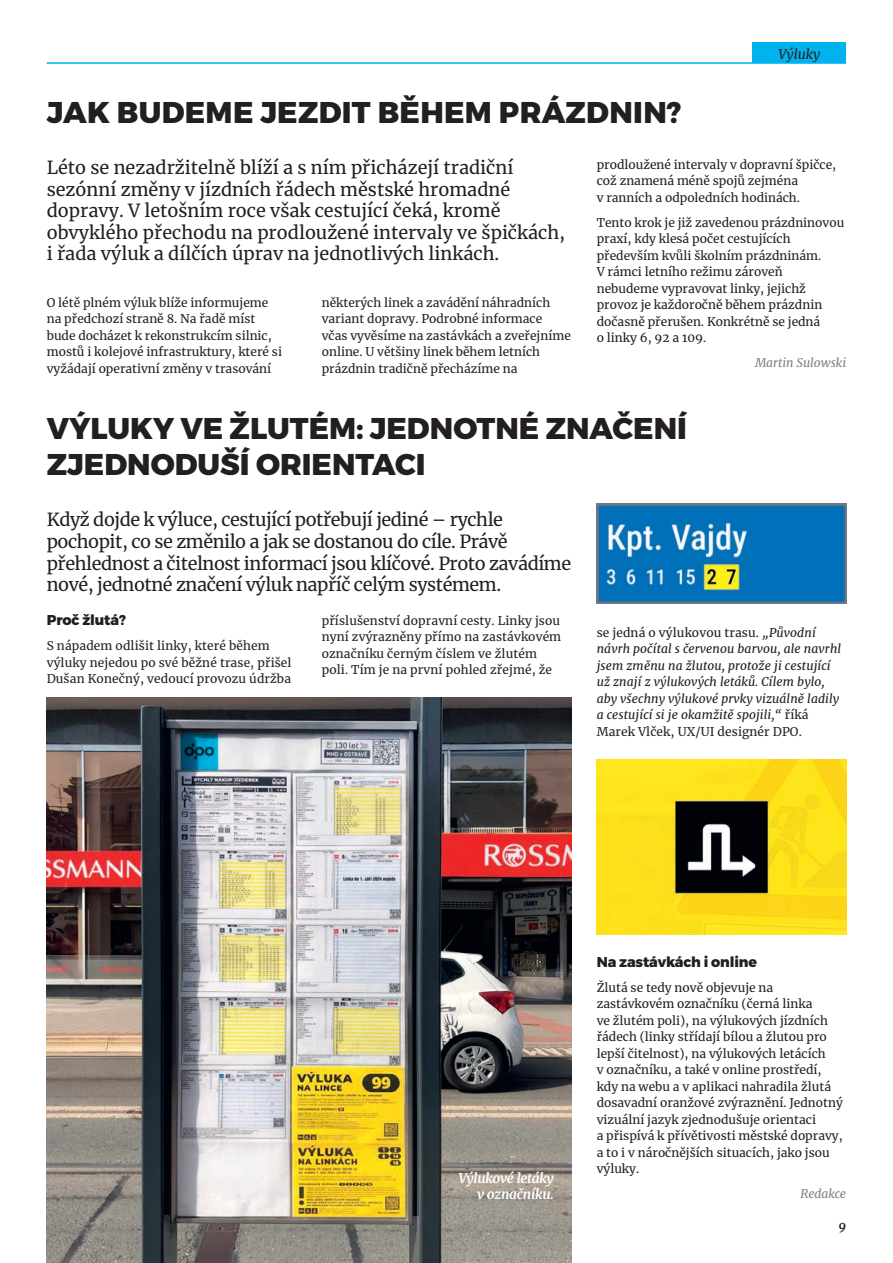
<style>
.page{position:relative;width:893px;height:1263px;background:#fff}
.page>*{position:absolute;margin:0;border:0;box-sizing:border-box;transform-origin:0 0}
.t1{font:800 30px/36px "Montserrat";color:#231f20}
.t2{font:18px/21.6px "Merriweather";color:#231f20}
.t3{font:18px/21.6px "Merriweather";letter-spacing:-.025em;color:#231f20}
.t4{font:800 14.25px "Montserrat";letter-spacing:-.01em;color:#231f20}
.t5{font:italic 700 13.5px/16.5px "Merriweather";letter-spacing:-.02em;color:#fff;text-align:right}
.t6{font:italic 13.5px "Merriweather";color:#231f20}
.t7{font:italic 700 12.75px "Merriweather";color:#231f20}
.t8{font:12px/16.5px "Merriweather";color:#231f20}
.t9{font:italic 12px/16.5px "Merriweather";letter-spacing:.01em;color:#231f20}
.t10{font:italic 12px "Merriweather";color:#808285}
.s1{font-style:normal}
</style>
<div class="page">
<div style="left:753px;top:42px;width:93px;height:20px;background:#00b3ef"></div>
<hr style="left:47px;top:62px;width:799px;height:2px;background:#00b3ef">
<img style="left:47px;top:697px;width:524px;height:566px">
<img style="left:597px;top:759px;width:249px;height:176px">
<img style="left:597px;top:504px;width:249px;height:100px">
<p class="t6" style="left:778px;top:45px;width:43px">Výluky</p>
<h1 class="t1" style="left:47px;top:95px;width:636px">JAK BUDEME JEZDIT BĚHEM PRÁZDNIN?</h1>
<p class="t2" style="left:47px;top:156px;width:520px">Léto se nezadržitelně blíží a s ním přicházejí tradiční sezónní změny v jízdních řádech městské hromadné dopravy. V letošním roce však cestující čeká, kromě obvyklého přechodu na prodloužené intervaly ve špičkách, i řada výluk a dílčích úprav na jednotlivých linkách.</p>
<p class="t8" style="left:47px;top:294px;width:237px">O létě plném výluk blíže informujeme na předchozí straně 8. Na řadě míst bude docházet k rekonstrukcím silnic, mostů i kolejové infrastruktury, které si vyžádají operativní změny v trasování</p>
<p class="t8" style="left:322px;top:294px;width:251px">některých linek a zavádění náhradních variant dopravy. Podrobné informace včas vyvěsíme na zastávkách a zveřejníme online. U většiny linek během letních prázdnin tradičně přecházíme na</p>
<p class="t8" style="left:597px;top:156px;width:241px">prodloužené intervaly v dopravní špičce, což znamená méně spojů zejména<br>v ranních a odpoledních hodinách.</p>
<p class="t8" style="left:597px;top:214px;width:249px">Tento krok je již zavedenou prázdninovou praxí, kdy klesá počet cestujících především kvůli školním prázdninám.<br>V rámci letního režimu zároveň nebudeme vypravovat linky, jejichž provoz je každoročně během prázdnin dočasně přerušen. Konkrétně se jedná<br>o linky 6, 92 a 109.</p>
<p class="t10" style="left:755px;top:355px;width:93px">Martin Sulowski</p>
<h1 class="t1" style="left:47px;top:411px;width:642px">VÝLUKY VE ŽLUTÉM: JEDNOTNÉ ZNAČENÍ<br>ZJEDNODUŠÍ ORIENTACI</h1>
<h2 class="t3" style="left:47px;top:508px;width:526px">Když dojde k výluce, cestující potřebují jediné – rychle pochopit, co se změnilo a jak se dostanou do cíle. Právě přehlednost a čitelnost informací jsou klíčové. Proto zavádíme nové, jednotné značení výluk napříč celým systémem.</h2>
<p class="t4" style="left:47px;top:611px;width:81px">Proč žlutá?</p>
<p class="t8" style="left:47px;top:637px;width:246px">S nápadem odlišit linky, které během výluky nejedou po své běžné trase, přišel<br>Dušan Konečný, vedoucí provozu údržba</p>
<p class="t8" style="left:322px;top:612px;width:241px">příslušenství dopravní cesty. Linky jsou nyní zvýrazněny přímo na zastávkovém označníku černým číslem ve žlutém poli. Tím je na první pohled zřejmé, že</p>
<p class="t9" style="left:597px;top:624px;width:246px"><span class="s1">se jedná o výlukovou trasu.</span> „Původní návrh počítal s červenou barvou, ale navrhl jsem změnu na žlutou, protože ji cestující už znají z výlukových letáků. Cílem bylo, aby všechny výlukové prvky vizuálně ladily a cestující si je okamžitě spojili,“ <span class="s1">říká Marek Vlček, UX/UI designér DPO.</span></p>
<p class="t5" style="left:459px;top:1169px;width:97px">Výlukové letáky v označníku.</p>
<p class="t4" style="left:597px;top:953px;width:162px">Na zastávkách i online</p>
<p class="t8" style="left:597px;top:979px;width:248px">Žlutá se tedy nově objevuje na zastávkovém označníku (černá linka<br>ve žlutém poli), na výlukových jízdních řádech (linky střídají bílou a žlutou pro lepší čitelnost), na výlukových letácích<br>v označníku, a také v online prostředí, kdy na webu a v aplikaci nahradila žlutá dosavadní oranžové zvýraznění. Jednotný vizuální jazyk zjednodušuje orientaci<br>a přispívá k přívětivosti městské dopravy, a to i v náročnějších situacích, jako jsou výluky.</p>
<p class="t10" style="left:801px;top:1185px;width:47px">Redakce</p>
<p class="t7" style="left:838px;top:1216px;width:9px">9</p>
</div>
